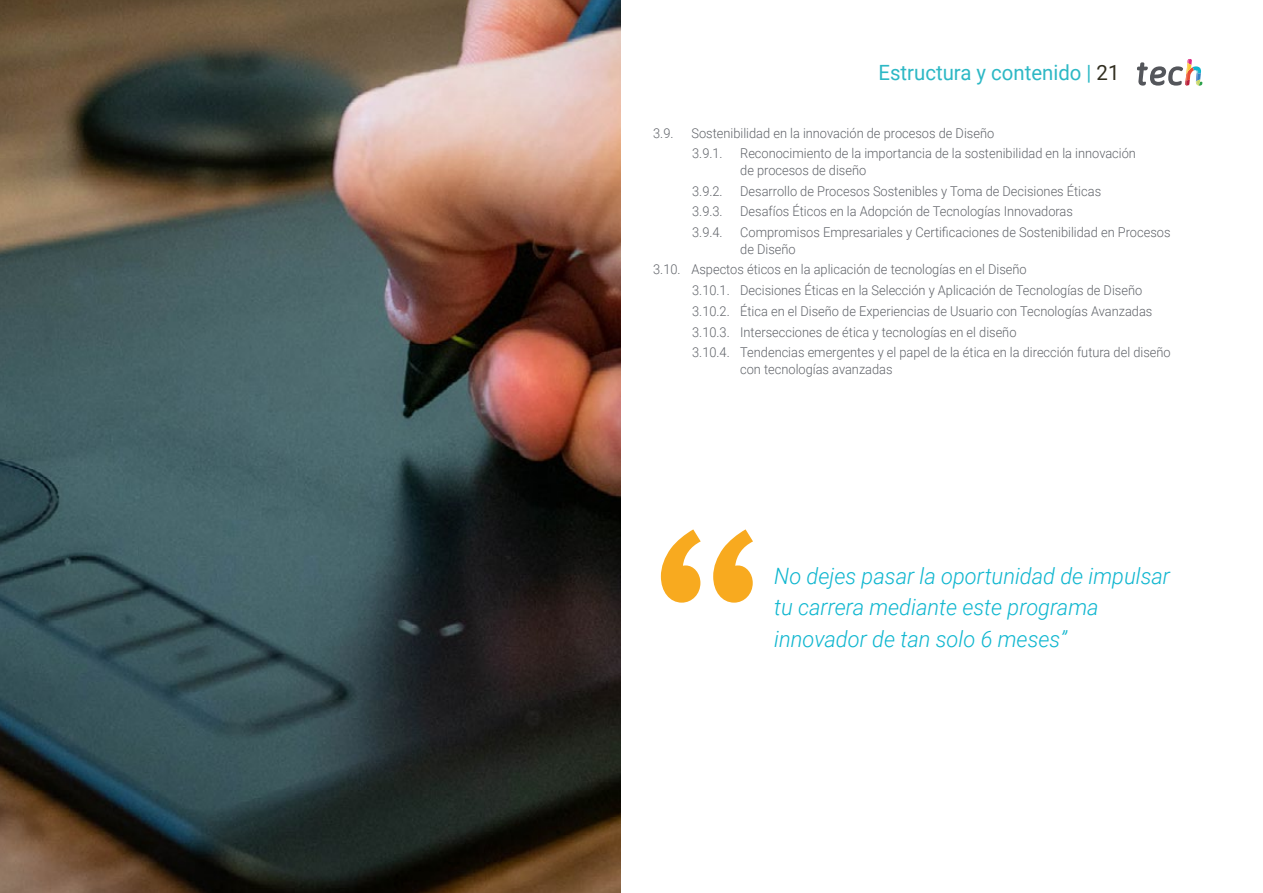
<style>
.page{position:relative;width:1263px;height:893px;background:#fff}
.page>*{position:absolute;margin:0;border:0;box-sizing:border-box;transform-origin:0 0}
.t1{font:italic 300 22.5px/31.5px "Roboto";color:#0fb6cf}
.t2{font:21px "Roboto";color:#2db8c5}
.t3{font:300 13.5px/20.7px "Roboto";color:#61646a;scale:.95 1}
.s1{color:#312e20}
</style>
<div class="page">
<img style="left:0;top:0;width:621px;height:893px">
<svg style="left:661px;top:529px;width:92px;height:74px"></svg>
<svg style="left:1137px;top:59px;width:65px;height:27px"></svg>
<h2 class="t2" style="left:878px;top:57px;width:242px">Estructura y contenido | <span class="s1">21</span></h2>
<p class="t3" style="left:653px;top:122px;width:23px">3.9.</p>
<p class="t3" style="left:691px;top:122px;width:320px">Sostenibilidad en la innovación de procesos de Diseño<br>3.9.1.</p>
<p class="t3" style="left:740px;top:145px;width:418px;line-height:16.5px">Reconocimiento de la importancia de la sostenibilidad en la innovación de procesos de diseño</p>
<p class="t3" style="left:692px;top:180px;width:34px">3.9.2.</p>
<p class="t3" style="left:740px;top:180px;width:381px">Desarrollo de Procesos Sostenibles y Toma de Decisiones Éticas</p>
<p class="t3" style="left:692px;top:201px;width:34px">3.9.3.</p>
<p class="t3" style="left:740px;top:201px;width:352px">Desafíos Éticos en la Adopción de Tecnologías Innovadoras</p>
<p class="t3" style="left:692px;top:222px;width:34px">3.9.4.</p>
<p class="t3" style="left:740px;top:224px;width:454px;line-height:16.5px">Compromisos Empresariales y Certificaciones de Sostenibilidad en Procesos de Diseño</p>
<p class="t3" style="left:692px;top:259px;width:505px;text-indent:-39px">3.10. Aspectos éticos en la aplicación de tecnologías en el Diseño<br>3.10.1. Decisiones Éticas en la Selección y Aplicación de Tecnologías de Diseño 3.10.2. Ética en el Diseño de Experiencias de Usuario con Tecnologías Avanzadas 3.10.3. Intersecciones de ética y tecnologías en el diseño<br>3.10.4. Tendencias emergentes y el papel de la ética en la dirección futura del diseño</p>
<p class="t3" style="left:740px;top:358px;width:162px">con tecnologías avanzadas</p>
<h1 class="t1" style="left:774px;top:559px;width:397px">No dejes pasar la oportunidad de impulsar tu carrera mediante este programa innovador de tan solo 6 meses”</h1>
</div>
